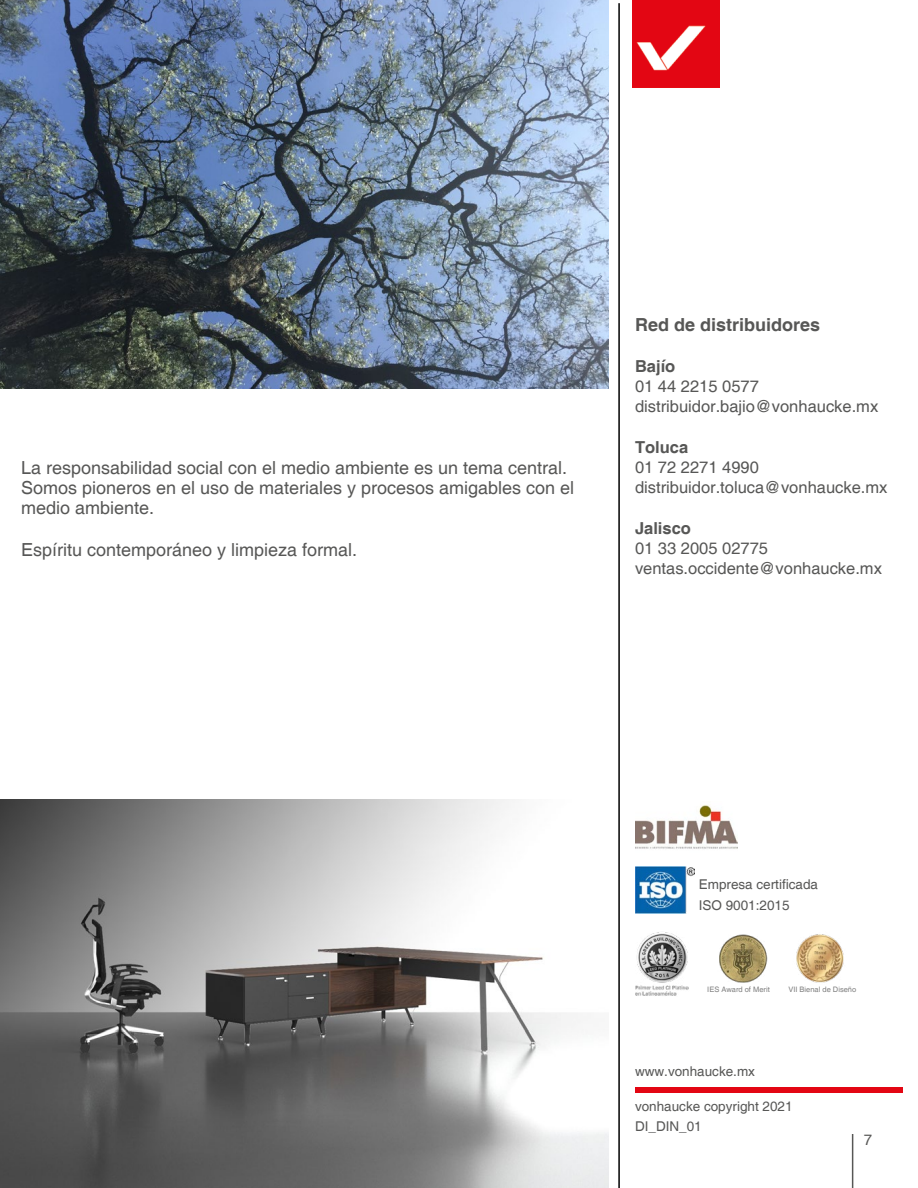
<style>
.page{position:relative;width:918px;height:1188px;background:#fff}
.page>*{position:absolute;margin:0;border:0;box-sizing:border-box;transform-origin:0 0}
.t1{font:18px/20.2px "Helvetica";color:#575756}
.t2{font:700 18px "Helvetica";color:#575756}
.t3{font:16.5px/20.2px "Helvetica";color:#575756}
.t4{font:700 16.5px "Helvetica";color:#575756}
.t5{font:15px "Helvetica";color:#575756}
.t6{font:13.5px/20.2px "Helvetica";color:#575756}
.t7{font:7.5px "Helvetica";color:#808080}
</style>
<div class="page">
<hr style="left:852px;top:1134px;width:1px;height:54px;background:#575756">
<hr style="left:618px;top:3px;width:2px;height:1185px;background:#000">
<img style="left:0;top:0;width:608px;height:389px">
<img style="left:0;top:799px;width:608px;height:389px">
<img style="left:632px;top:0;width:88px;height:87px">
<img style="left:635px;top:805px;width:102px;height:44px">
<img style="left:796px;top:934px;width:48px;height:49px">
<img style="left:719px;top:934px;width:49px;height:49px">
<img style="left:636px;top:932px;width:53px;height:64px">
<img style="left:635px;top:866px;width:59px;height:47px">
<div style="left:635px;top:1087px;width:267px;height:6px;background:#e30613"></div>
<p class="t1" style="left:21px;top:458px;width:555px">La responsabilidad social con el medio ambiente es un tema central.<br>Somos pioneros en el uso de materiales y procesos amigables con el medio ambiente.</p>
<p class="t1" style="left:21px;top:540px;width:338px">Espíritu contemporáneo y limpieza formal.</p>
<p class="t2" style="left:635px;top:314px;width:187px">Red de distribuidores</p>
<p class="t4" style="left:635px;top:356px;width:42px">Bajío</p>
<p class="t3" style="left:635px;top:377px;width:245px">01 44 2215 0577 distribuidor.bajio@vonhaucke.mx</p>
<p class="t4" style="left:635px;top:437px;width:55px">Toluca</p>
<p class="t3" style="left:635px;top:458px;width:254px">01 72 2271 4990 distribuidor.toluca@vonhaucke.mx</p>
<p class="t4" style="left:635px;top:518px;width:57px">Jalisco</p>
<p class="t3" style="left:635px;top:539px;width:248px">01 33 2005 02775 ventas.occidente@vonhaucke.mx</p>
<p class="t6" style="left:699px;top:875px;width:121px">Empresa certificada<br>ISO 9001:2015</p>
<p class="t7" style="left:707px;top:985px;width:64px">IES Award of Merit</p>
<p class="t7" style="left:788px;top:985px;width:69px">VII Bienal de Diseño</p>
<p class="t6" style="left:635px;top:1061px;width:122px">www.vonhaucke.mx</p>
<p class="t6" style="left:635px;top:1097px;width:159px">vonhaucke copyright 2021<br>DI_DIN_01</p>
<p class="t5" style="left:864px;top:1131px;width:10px">7</p>
</div>
